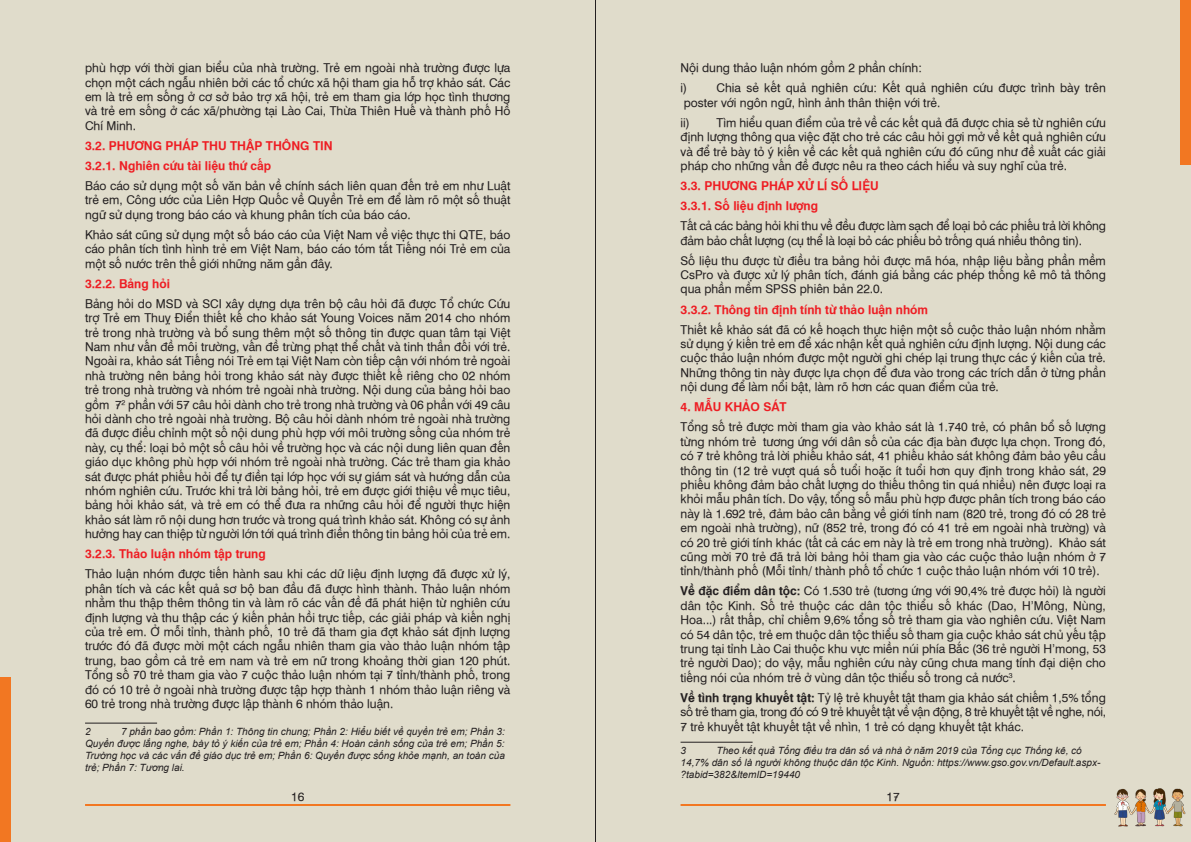
<style>
.page{position:relative;width:1191px;height:842px;background:#e0dccb}
.page>*{position:absolute;margin:0;border:0;box-sizing:border-box;transform-origin:0 0}
._15_phat_hien{font:12px/14.4px "UVN Hong Ha";color:#231f20;text-align:justify}
._15_phat_hien-2{font:700 12px "UVN Hong Ha";color:#ee1d23}
._15_phat_hien-3{font:12px/14.4px "UVN Hong Ha";letter-spacing:-.02em;color:#231f20}
.footnote{font:italic 10px/12px "Arial";color:#231f20;text-align:justify}
.s1{font-weight:700}
</style>
<div class="page">
<div style="left:0;top:677px;width:11px;height:165px;background:#f27722"></div>
<div style="left:1180px;top:0;width:11px;height:165px;background:#f27722"></div>
<hr style="left:680px;top:804px;width:426px;height:2px;background:#f27722">
<hr style="left:595px;top:0;width:1px;height:842px;background:#231f20">
<hr style="left:85px;top:804px;width:425px;height:2px;background:#f27722">
<hr style="left:85px;top:723px;width:72px;height:1px;background:#231f20">
<hr style="left:680px;top:742px;width:72px;height:1px;background:#231f20">
<img style="left:1114px;top:788px;width:71px;height:39px">
<p class="_15_phat_hien" style="left:85px;top:60px;width:427px">phù hợp với thời gian biểu của nhà trường. Trẻ em ngoài nhà trường được lựa chọn một cách ngẫu nhiên bởi các tổ chức xã hội tham gia hỗ trợ khảo sát. Các em là trẻ em sống ở cơ sở bảo trợ xã hội, trẻ em tham gia lớp học tình thương và trẻ em sống ở các xã/phường tại Lào Cai, Thừa Thiên Huế và thành phố Hồ Chí Minh.</p>
<p class="_15_phat_hien-2" style="left:85px;top:136px;width:249px">3.2. PHƯƠNG PHÁP THU THẬP THÔNG TIN</p>
<p class="_15_phat_hien-2" style="left:85px;top:156px;width:188px">3.2.1. Nghiên cứu tài liệu thứ cấp</p>
<p class="_15_phat_hien" style="left:85px;top:178px;width:427px">Báo cáo sử dụng một số văn bản về chính sách liên quan đến trẻ em như Luật trẻ em, Công ước của Liên Hợp Quốc về Quyền Trẻ em để làm rõ một số thuật ngữ sử dụng trong báo cáo và khung phân tích của báo cáo.</p>
<p class="_15_phat_hien" style="left:85px;top:226px;width:427px">Khảo sát cũng sử dụng một số báo cáo của Việt Nam về việc thực thi QTE, báo cáo phân tích tình hình trẻ em Việt Nam, báo cáo tóm tắt Tiếng nói Trẻ em của một số nước trên thế giới những năm gần đây.</p>
<p class="_15_phat_hien-2" style="left:85px;top:274px;width:86px">3.2.2. Bảng hỏi</p>
<p class="_15_phat_hien" style="left:85px;top:295px;width:427px">Bảng hỏi do MSD và SCI xây dựng dựa trên bộ câu hỏi đã được Tổ chức Cứu trợ Trẻ em Thuỵ Điển thiết kế cho khảo sát Young Voices năm 2014 cho nhóm trẻ trong nhà trường và bổ sung thêm một số thông tin được quan tâm tại Việt Nam như vấn đề môi trường, vấn đề trừng phạt thể chất và tinh thần đối với trẻ.<br>Ngoài ra, khảo sát Tiếng nói Trẻ em tại Việt Nam còn tiếp cận với nhóm trẻ ngoài nhà trường nên bảng hỏi trong khảo sát này được thiết kế riêng cho 02 nhóm trẻ trong nhà trường và nhóm trẻ ngoài nhà trường. Nội dung của bảng hỏi bao gồm 7<sup>2</sup> phần với 57 câu hỏi dành cho trẻ trong nhà trường và 06 phần với 49 câu hỏi dành cho trẻ ngoài nhà trường. Bộ câu hỏi dành nhóm trẻ ngoài nhà trường đã được điều chỉnh một số nội dung phù hợp với môi trường sống của nhóm trẻ này, cụ thể: loại bỏ một số câu hỏi về trường học và các nội dung liên quan đến giáo dục không phù hợp với nhóm trẻ ngoài nhà trường. Các trẻ tham gia khảo sát được phát phiếu hỏi để tự điền tại lớp học với sự giám sát và hướng dẫn của nhóm nghiên cứu. Trước khi trả lời bảng hỏi, trẻ em được giới thiệu về mục tiêu, bảng hỏi khảo sát, và trẻ em có thể đưa ra những câu hỏi để người thực hiện khảo sát làm rõ nội dung hơn trước và trong quá trình khảo sát. Không có sự ảnh hưởng hay can thiệp từ người lớn tới quá trình điền thông tin bảng hỏi của trẻ em.</p>
<p class="_15_phat_hien-2" style="left:85px;top:545px;width:182px">3.2.3. Thảo luận nhóm tập trung</p>
<p class="_15_phat_hien" style="left:85px;top:566px;width:427px">Thảo luận nhóm được tiến hành sau khi các dữ liệu định lượng đã được xử lý, phân tích và các kết quả sơ bộ ban đầu đã được hình thành. Thảo luận nhóm nhằm thu thập thêm thông tin và làm rõ các vấn đề đã phát hiện từ nghiên cứu định lượng và thu thập các ý kiến phản hồi trực tiếp, các giải pháp và kiến nghị của trẻ em. Ở mỗi tỉnh, thành phố, 10 trẻ đã tham gia đợt khảo sát định lượng trước đó đã được mời một cách ngẫu nhiên tham gia vào thảo luận nhóm tập trung, bao gồm cả trẻ em nam và trẻ em nữ trong khoảng thời gian 120 phút.<br>Tổng số 70 trẻ tham gia vào 7 cuộc thảo luận nhóm tại 7 tỉnh/thành phố, trong đó có 10 trẻ ở ngoài nhà trường được tập hợp thành 1 nhóm thảo luận riêng và 60 trẻ trong nhà trường được lập thành 6 nhóm thảo luận.</p>
<p class="footnote" style="left:85px;top:726px;width:7px">2</p>
<p class="footnote" style="left:85px;top:726px;width:421px;text-indent:36px">7 phần bao gồm: Phần 1: Thông tin chung; Phần 2: Hiểu biết về quyền trẻ em; Phần 3:<br>Quyền được lắng nghe, bày tỏ ý kiến của trẻ em; Phần 4: Hoàn cảnh sống của trẻ em; Phần 5:<br>Trường học và các vấn đề giáo dục trẻ em; Phần 6: Quyền được sống khỏe mạnh, an toàn của trẻ; Phần 7: Tương lai.</p>
<p class="_15_phat_hien" style="left:680px;top:60px;width:243px">Nội dung thảo luận nhóm gồm 2 phần chính:</p>
<p class="_15_phat_hien" style="left:680px;top:80px;width:8px">i)</p>
<p class="_15_phat_hien" style="left:684px;top:80px;width:423px;text-indent:33px">Chia sẻ kết quả nghiên cứu: Kết quả nghiên cứu được trình bày trên poster với ngôn ngữ, hình ảnh thân thiện với trẻ.</p>
<p class="_15_phat_hien" style="left:680px;top:114px;width:427px">ii) Tìm hiểu quan điểm của trẻ về các kết quả đã được chia sẻ từ nghiên cứu định lượng thông qua việc đặt cho trẻ các câu hỏi gợi mở về kết quả nghiên cứu và để trẻ bày tỏ ý kiến về các kết quả nghiên cứu đó cũng như đề xuất các giải pháp cho những vấn đề được nêu ra theo cách hiểu và suy nghĩ của trẻ.</p>
<p class="_15_phat_hien-2" style="left:680px;top:176px;width:200px">3.3. PHƯƠNG PHÁP XỬ LÍ SỐ LIỆU</p>
<p class="_15_phat_hien-2" style="left:680px;top:196px;width:139px">3.3.1. Số liệu định lượng</p>
<p class="_15_phat_hien-3" style="left:680px;top:218px;width:427px">Tất cả các bảng hỏi khi thu về đều được làm sạch để loại bỏ các phiếu trả lời không đảm bảo chất lượng (cụ thể là loại bỏ các phiếu bỏ trống quá nhiều thông tin).</p>
<p class="_15_phat_hien" style="left:680px;top:252px;width:427px">Số liệu thu được từ điều tra bảng hỏi được mã hóa, nhập liệu bằng phần mềm CsPro và được xử lý phân tích, đánh giá bằng các phép thống kê mô tả thông qua phần mềm SPSS phiên bản 22.0.</p>
<p class="_15_phat_hien-2" style="left:680px;top:300px;width:249px">3.3.2. Thông tin định tính từ thảo luận nhóm</p>
<p class="_15_phat_hien" style="left:680px;top:321px;width:427px">Thiết kế khảo sát đã có kế hoạch thực hiện một số cuộc thảo luận nhóm nhằm sử dụng ý kiến trẻ em để xác nhận kết quả nghiên cứu định lượng. Nội dung các cuộc thảo luận nhóm được một người ghi chép lại trung thực các ý kiến của trẻ.<br>Những thông tin này được lựa chọn để đưa vào trong các trích dẫn ở từng phần nội dung để làm nổi bật, làm rõ hơn các quan điểm của trẻ.</p>
<p class="_15_phat_hien-2" style="left:680px;top:398px;width:108px">4. MẪU KHẢO SÁT</p>
<p class="_15_phat_hien" style="left:680px;top:419px;width:427px">Tổng số trẻ được mời tham gia vào khảo sát là 1.740 trẻ, có phân bổ số lượng từng nhóm trẻ tương ứng với dân số của các địa bàn được lựa chọn. Trong đó, có 7 trẻ không trả lời phiếu khảo sát, 41 phiếu khảo sát không đảm bảo yêu cầu thông tin (12 trẻ vượt quá số tuổi hoặc ít tuổi hơn quy định trong khảo sát, 29 phiếu không đảm bảo chất lượng do thiếu thông tin quá nhiều) nên được loại ra khỏi mẫu phân tích. Do vậy, tổng số mẫu phù hợp được phân tích trong báo cáo này là 1.692 trẻ, đảm bảo cân bằng về giới tính nam (820 trẻ, trong đó có 28 trẻ em ngoài nhà trường), nữ (852 trẻ, trong đó có 41 trẻ em ngoài nhà trường) và có 20 trẻ giới tính khác (tất cả các em này là trẻ em trong nhà trường). Khảo sát cũng mời 70 trẻ đã trả lời bảng hỏi tham gia vào các cuộc thảo luận nhóm ở 7 tỉnh/thành phố (Mỗi tỉnh/ thành phố tổ chức 1 cuộc thảo luận nhóm với 10 trẻ).</p>
<p class="_15_phat_hien" style="left:680px;top:583px;width:427px"><span class="s1">Về đặc điểm dân tộc:</span> Có 1.530 trẻ (tương ứng với 90,4% trẻ được hỏi) là người dân tộc Kinh. Số trẻ thuộc các dân tộc thiểu số khác (Dao, H’Mông, Nùng, Hoa...) rất thấp, chỉ chiếm 9,6% tổng số trẻ tham gia vào nghiên cứu. Việt Nam có 54 dân tộc, trẻ em thuộc dân tộc thiểu số tham gia cuộc khảo sát chủ yếu tập trung tại tỉnh Lào Cai thuộc khu vực miền núi phía Bắc (36 trẻ người H’mong, 53 trẻ người Dao); do vậy, mẫu nghiên cứu này cũng chưa mang tính đại diện cho tiếng nói của nhóm trẻ ở vùng dân tộc thiểu số trong cả nước<sup>3</sup>.</p>
<p class="_15_phat_hien" style="left:680px;top:689px;width:427px"><span class="s1">Về tình trạng khuyết tật:</span> Tỷ lệ trẻ khuyết tật tham gia khảo sát chiếm 1,5% tổng số trẻ tham gia, trong đó có 9 trẻ khuyết tật về vận động, 8 trẻ khuyết tật về nghe, nói, 7 trẻ khuyết tật khuyết tật về nhìn, 1 trẻ có dạng khuyết tật khác.</p>
<p class="footnote" style="left:680px;top:745px;width:7px">3</p>
<p class="footnote" style="left:680px;top:745px;width:421px;text-align:left;text-indent:36px">Theo kết quả Tổng điều tra dân số và nhà ở năm 2019 của Tổng cục Thống kê, có<br>14,7% dân số là người không thuộc dân tộc Kinh. Nguồn: https://www.gso.gov.vn/Default.aspx-?tabid=382&amp;ItemID=19440</p>
<p class="_15_phat_hien" style="left:291px;top:789px;width:15px">16</p>
<p class="_15_phat_hien" style="left:886px;top:789px;width:15px">17</p>
</div>
